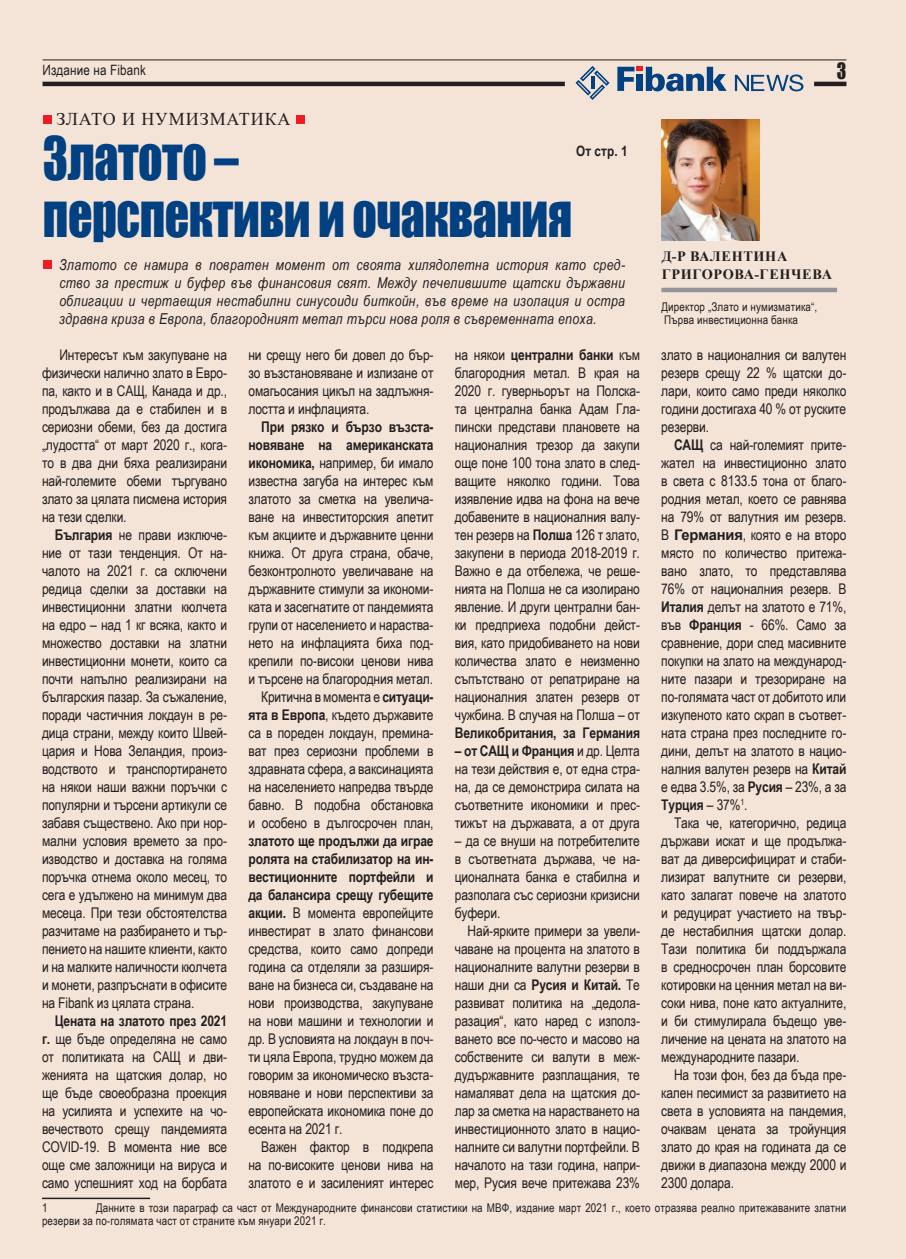
<style>
.page{position:relative;width:906px;height:1259px;background:#f4e4d7}
.page>*{position:absolute;margin:0;border:0;box-sizing:border-box;transform-origin:0 0}
.Big_titles__p1{font:55.2px/57px "Impact";letter-spacing:-.01em;color:#014081;scale:.87 1}
.t1{font:20.7px "Impact";color:#231f20;scale:.87 1}
.Utility_Serif{font:18px "Times New Roman";letter-spacing:.05em;color:#231f20}
.accent{font:italic 15px/18px "Arial Narrow";letter-spacing:.02em;color:#231f20;text-align:justify}
.answers__no_space{font:14.7px/18px "Arial Narrow";letter-spacing:-.01em;color:#231f20;text-align:justify}
.Utility_Serif-2{font:700 14.25px/18px "Times New Roman";letter-spacing:.045em;color:#231f20}
.t2{font:14.25px "Arial Narrow";letter-spacing:.01em;color:#231f20}
.Utility_Sans{font:700 14.25px "Arial Narrow";color:#231f20}
.footnote{font:12px/13.5px "Arial Narrow";letter-spacing:.01em;color:#231f20}
.Utility_Sans-2{font:12px "Arial Narrow";letter-spacing:.01em;color:#231f20}
.s1{font-weight:700}
.s2{font-family:"Arial";font-weight:700}
</style>
<div class="page">
<hr style="left:43px;top:60px;width:803px;height:1px;background:#231f20">
<hr style="left:43px;top:82px;width:522px;height:4px;background:#231f20">
<hr style="left:814px;top:82px;width:32px;height:4px;background:#231f20">
<svg style="left:617px;top:67px;width:109px;height:24px"></svg>
<svg style="left:735px;top:74px;width:68px;height:17px"></svg>
<svg style="left:575px;top:66px;width:34px;height:34px"></svg>
<div style="left:43px;top:115px;width:8px;height:9px;background:#ee1d23"></div>
<div style="left:296px;top:115px;width:9px;height:9px;background:#ee1d23"></div>
<hr style="left:42px;top:1197px;width:108px;height:2px;background:#231f20">
<img style="left:661px;top:119px;width:99px;height:122px">
<hr style="left:661px;top:288px;width:176px;height:4px;background:#939598">
<div style="left:43px;top:260px;width:8px;height:8px;background:#ee1d23"></div>
<p class="t2" style="left:43px;top:60px;width:105px">Издание на Fibank</p>
<h2 class="t1" style="left:837px;top:54px;width:12px">3</h2>
<p class="Utility_Serif" style="left:57px;top:106px;width:235px">ЗЛАТО И НУМИЗМАТИКА</p>
<p class="Big_titles__p1" style="left:43px;top:128px;width:610px">Златото –<br>перспективи и очаквания</p>
<p class="Utility_Sans" style="left:576px;top:140px;width:53px">От стр. 1</p>
<p class="Utility_Serif-2" style="left:661px;top:246px;width:172px">Д-Р ВАЛЕНТИНА<br>ГРИГОРОВА-ГЕНЧЕВА</p>
<p class="Utility_Sans-2" style="left:661px;top:298px;width:157px">Директор „Злато и нумизматика“,</p>
<p class="Utility_Sans-2" style="left:664px;top:311px;width:135px">Първа инвестиционна банка</p>
<p class="accent" style="left:59px;top:255px;width:567px">Златото се намира в повратен момент от своята хилядолетна история като сред&shy;ство за престиж и буфер във финансовия свят. Между печелившите щатски държавни облигации и чертаещия нестабилни синусоиди биткойн, във време на изолация и остра здравна криза в Европа, благородният метал търси нова роля в съвременната епоха.</p>
<p class="answers__no_space" style="left:42px;top:345px;width:187px;text-indent:17px">Интересът към закупуване на физически налично злато в Евро&shy;па, както и в САЩ, Канада и др., продължава да е стабилен и в сериозни обеми, без да достига „лудостта“ от март 2020 г., кога&shy;то в два дни бяха реализирани най-големите обеми търгувано злато за цялата писмена история на тези сделки.</p>
<p class="answers__no_space" style="left:42px;top:525px;width:187px;text-indent:13px"><span class="s1">България</span> не прави изключе&shy;ние от тази тенденция. От на&shy;чалото на 2021 г. са сключени редица сделки за доставки на инвестиционни златни кюлчета на едро – над 1 кг всяка, както и множество доставки на златни инвестиционни монети, които са почти напълно реализирани на българския пазар. За съжаление, поради частичния локдаун в ре&shy;дица страни, между които Швей&shy;цария и Нова Зеландия, произ&shy;водството и транспортирането на някои наши важни поръчки с популярни и търсени артикули се забавя съществено. Ако при нор&shy;мални условия времето за про&shy;изводство и доставка на голяма поръчка отнема около месец, то сега е удължено на минимум два месеца. При тези обстоятелства разчитаме на разбирането и тър&shy;пението на нашите клиенти, както и на малките наличности кюлчета и монети, разпръснати в офисите на Fibank из цялата страна.</p>
<p class="answers__no_space" style="left:42px;top:1011px;width:187px;text-indent:13px"><span class="s1">Цената на златото през 2021 г.</span> ще бъде определяна не само от политиката на САЩ и дви&shy;женията на щатския долар, но ще бъде своеобразна проекция на усилията и успехите на чо&shy;вечеството срещу пандемията COVID-19. В момента ние все още сме заложници на вируса и само успешният ход на борбата</p>
<p class="footnote" style="left:42px;top:1200px;width:7px">1</p>
<p class="answers__no_space" style="left:248px;top:345px;width:187px">ни срещу него би довел до бър&shy;зо възстановяване и излизане от омагьосания цикъл на задлъжня&shy;лостта и инфлацията.</p>
<p class="answers__no_space" style="left:248px;top:417px;width:187px;text-indent:13px"><span class="s1">При рязко и бързо възста&shy;новяване на американската икономика,</span> например, би имало известна загуба на интерес към златото за сметка на увелича&shy;ване на инвеститорския апетит към акциите и държавните ценни книжа. От друга страна, обаче, безконтролното увеличаване на държавните стимули за икономи&shy;ката и засегнатите от пандемията групи от населението и нараства&shy;нето на инфлацията биха под&shy;крепили по-високи ценови нива и търсене на благородния метал.</p>
<p class="answers__no_space" style="left:248px;top:687px;width:187px;text-indent:13px">Критична в момента е <span class="s1">ситуаци&shy;ята в Европа</span>, където държавите са в пореден локдаун, премина&shy;ват през сериозни проблеми в здравната сфера, а ваксинацията на населението напредва твърде бавно. В подобна обстановка и особено в дългосрочен план, <span class="s1">златото ще продължи да играе ролята на стабилизатор на ин&shy;вестиционните портфейли и да балансира срещу губещите акции.</span> В момента европейците инвестират в злато финансови средства, които само допреди година са отделяли за разширя&shy;ване на бизнеса си, създаване на нови производства, закупуване на нови машини и технологии и др. В условията на локдаун в поч&shy;ти цяла Европа, трудно можем да говорим за икономическо възста&shy;новяване и нови перспективи за европейската икономика поне до есента на 2021 г.</p>
<p class="answers__no_space" style="left:248px;top:1137px;width:187px;text-indent:13px">Важен фактор в подкрепа на по-високите ценови нива на златото е и засиленият интерес</p>
<p class="answers__no_space" style="left:455px;top:345px;width:187px">на някои <span class="s1">централни банки</span> към благородния метал. В края на 2020 г. гуверньорът на Полска&shy;та централна банка Адам Гла&shy;пински представи плановете на националния трезор да закупи още поне 100 тона злато в след&shy;ващите няколко години. Това изявление идва на фона на вече добавените в националния валу&shy;тен резерв на <span class="s1">Полша</span> 126 т злато, закупени в периода 2018-2019 г.<br>Важно е да отбележа, че реше&shy;нията на Полша не са изолирано явление. И други централни бан&shy;ки предприеха подобни дейст&shy;вия, като придобиването на нови количества злато е неизменно съпътствано от репатриране на националния златен резерв от чужбина. В случая на Полша – от <span class="s1">Великобритания, за Германия</span></p>
<p class="answers__no_space" style="left:455px;top:741px;width:187px"><span class="s1">– от САЩ и Франция</span> и др. Целта на тези действия е, от една стра&shy;на, да се демонстрира силата на съответните икономики и прес&shy;тижът на държавата, а от друга</p>
<p class="answers__no_space" style="left:455px;top:831px;width:187px">– да се внуши на потребителите в съответната държава, че на&shy;ционалната банка е стабилна и разполага със сериозни кризисни буфери.</p>
<p class="answers__no_space" style="left:455px;top:921px;width:187px;text-indent:13px">Най-ярките примери за увели&shy;чаване на процента на златото в националните валутни резерви в наши дни са <span class="s1">Русия и Китай.</span> Те развиват политика на „дедола&shy;разация“, като наред с използ&shy;ването все по-често и масово на собствените си валути в меж&shy;дудържавните разплащания, те намаляват дела на щатския до&shy;лар за сметка на нарастването на инвестиционното злато в нацио&shy;налните си валутни портфейли. В началото на тази година, напри&shy;мер, Русия вече притежава 23%</p>
<p class="answers__no_space" style="left:661px;top:345px;width:187px">злато в националния си валутен резерв срещу 22 % щатски до&shy;лари, които само преди няколко години достигаха 40 % от руските резерви.</p>
<p class="answers__no_space" style="left:661px;top:435px;width:187px;text-indent:13px"><span class="s1">САЩ</span> са най-големият прите&shy;жател на инвестиционно злато в света с 8133.5 тона от благо&shy;родния метал, което се равнява на 79% от валутния им резерв.<br>В <span class="s2">Германия</span>, която е на второ място по количество притежа&shy;вано злато, то представлява 76% от националния резерв. В <span class="s1">Италия</span> делът на златото е 71%, във <span class="s1">Франция</span> - 66%. Само за сравнение, дори след масивните покупки на злато на международ&shy;ните пазари и трезориране на по-голямата част от добитото или изкупеното като скрап в съответ&shy;ната страна през последните го&shy;дини, делът на златото в нацио&shy;налния валутен резерв на <span class="s1">Китай </span>е едва 3.5%, за <span class="s1">Русия</span> – 23%, а за <span class="s1">Турция</span> – 37%<sup>1</sup>.</p>
<p class="answers__no_space" style="left:661px;top:813px;width:187px;text-indent:13px">Така че, категорично, редица държави искат и ще продължа&shy;ват да диверсифицират и стаби&shy;лизират валутните си резерви, като залагат повече на златото и редуцират участието на твър&shy;де нестабилния щатски долар.<br>Тази политика би поддържала в средносрочен план борсовите котировки на ценния метал на ви&shy;соки нива, поне като актуалните, и би стимулирала бъдещо уве&shy;личение на цената на златото на международните пазари.</p>
<p class="answers__no_space" style="left:661px;top:1065px;width:187px;text-indent:13px">На този фон, без да бъда пре&shy;кален песимист за развитието на света в условията на пандемия, очаквам цената за тройунция злато до края на годината да се движи в диапазона между 2000 и 2300 долара.</p>
<p class="footnote" style="left:42px;top:1200px;width:805px;text-indent:54px">Данните в този параграф са част от Международните финансови статистики на МВФ, издание март 2021 г., което отразява реално притежаваните златни резерви за по-голямата част от страните към януари 2021 г.</p>
</div>
